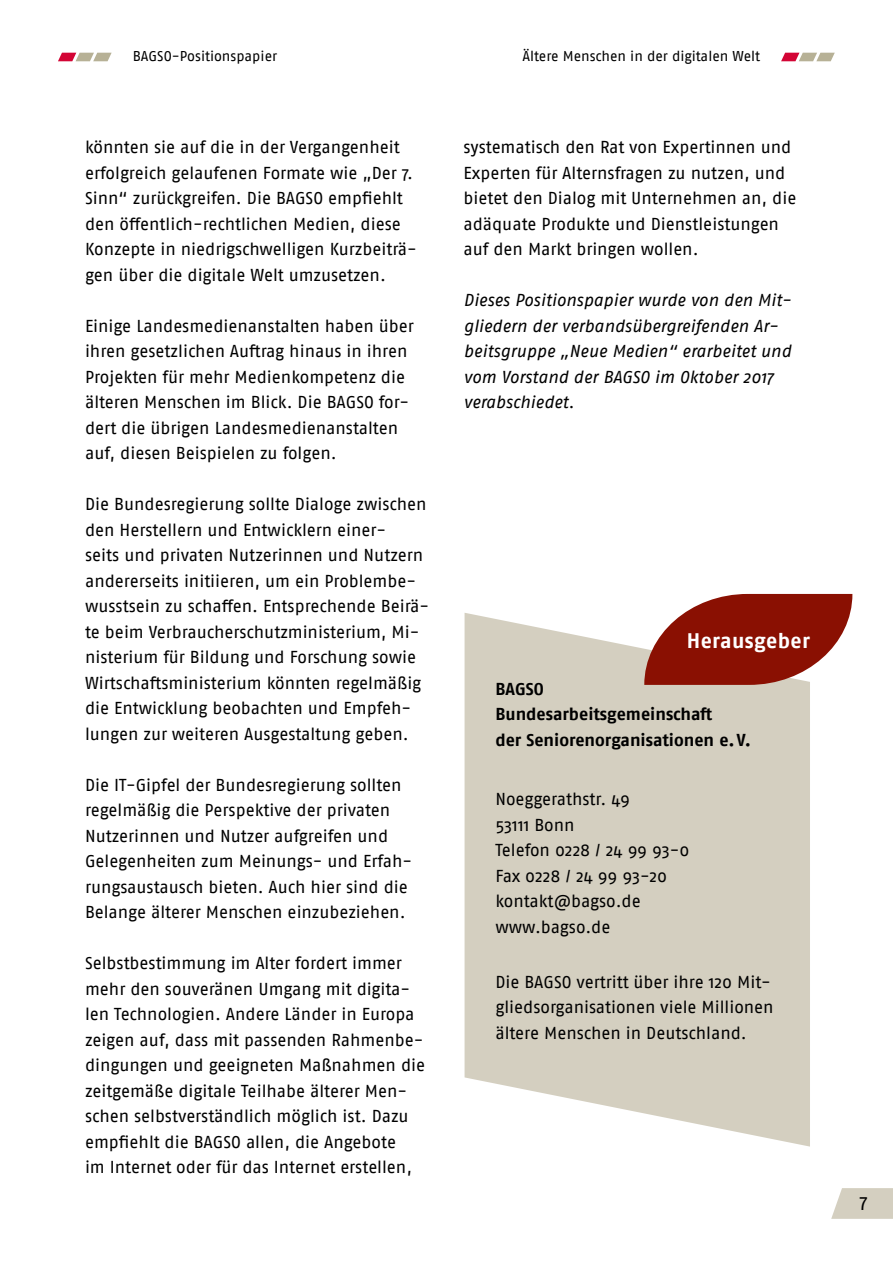
<style>
.page{position:relative;width:893px;height:1263px;background:#fff}
.page>*{position:absolute;margin:0;border:0;box-sizing:border-box;transform-origin:0 0}
.Überschrift_Kasten{font:700 21px "Fago Pro";letter-spacing:.015em;color:#fff}
.t1{font:19.5px "Fago Pro";color:#000}
.t2{font:17.25px/25.5px "Fago Pro";letter-spacing:-.005em;color:#000}
.t3{font:italic 17.25px/25.5px "Fago Pro";letter-spacing:-.005em;color:#000}
.t4{font:700 17.25px/25.5px "Fago Pro";color:#000}
.t5{font:14.25px "Fago Pro";letter-spacing:-.005em;color:#000}
</style>
<div class="page">
<svg style="left:58px;top:53px;width:54px;height:8px"></svg>
<svg style="left:781px;top:53px;width:54px;height:8px"></svg>
<svg style="left:831px;top:1188px;width:62px;height:31px;background:#d8d3c6"></svg>
<svg style="left:465px;top:613px;width:345px;height:533px;background:#d7d3c5"></svg>
<svg style="left:644px;top:594px;width:208px;height:91px"></svg>
<p class="t5" style="left:133px;top:48px;width:146px">BAGSO-Positionspapier</p>
<p class="t5" style="left:522px;top:48px;width:239px">Ältere Menschen in der digitalen Welt</p>
<p class="t2" style="left:85px;top:134px;width:333px">könnten sie auf die in der Vergangenheit erfolgreich gelaufenen Formate wie „Der 7.<br>Sinn“ zurückgreifen. Die BAGSO empfiehlt den öffentlich-rechtlichen Medien, diese Konzepte in niedrigschwelligen Kurzbeiträ&shy;gen über die digitale Welt umzusetzen.</p>
<p class="t2" style="left:85px;top:313px;width:330px">Einige Landesmedienanstalten haben über ihren gesetzlichen Auftrag hinaus in ihren Projekten für mehr Medienkompetenz die älteren Menschen im Blick. Die BAGSO for&shy;dert die übrigen Landesmedienanstalten auf, diesen Beispielen zu folgen.</p>
<p class="t2" style="left:85px;top:491px;width:346px">Die Bundesregierung sollte Dialoge zwischen den Herstellern und Entwicklern einer-<br>seits und privaten Nutzerinnen und Nutzern andererseits initiieren, um ein Problembe&shy;wusstsein zu schaffen. Entsprechende Beirä&shy;te beim Verbraucherschutzministerium, Mi&shy;nisterium für Bildung und Forschung sowie Wirtschaftsministerium könnten regelmäßig die Entwicklung beobachten und Empfeh&shy;lungen zur weiteren Ausgestaltung geben.</p>
<p class="t2" style="left:85px;top:772px;width:329px">Die IT-Gipfel der Bundesregierung sollten regelmäßig die Perspektive der privaten Nutzerinnen und Nutzer aufgreifen und Gelegenheiten zum Meinungs- und Erfah&shy;rungsaustausch bieten. Auch hier sind die Belange älterer Menschen einzubeziehen.</p>
<p class="t2" style="left:85px;top:950px;width:342px">Selbstbestimmung im Alter fordert immer mehr den souveränen Umgang mit digita&shy;len Technologien. Andere Länder in Europa zeigen auf, dass mit passenden Rahmenbe&shy;dingungen und geeigneten Maßnahmen die zeitgemäße digitale Teilhabe älterer Men&shy;schen selbstverständlich möglich ist. Dazu empfiehlt die BAGSO allen, die Angebote<br>im Internet oder für das Internet erstellen,</p>
<p class="t2" style="left:463px;top:134px;width:334px">systematisch den Rat von Expertinnen und Experten für Alternsfragen zu nutzen, und bietet den Dialog mit Unternehmen an, die adäquate Produkte und Dienstleistungen auf den Markt bringen wollen.</p>
<p class="t3" style="left:463px;top:287px;width:329px">Dieses Positionspapier wurde von den Mit&shy;gliedern der verbandsübergreifenden Ar&shy;beitsgruppe „Neue Medien“ erarbeitet und vom Vorstand der BAGSO im Oktober 2017 verabschiedet.</p>
<h4 class="Überschrift_Kasten" style="left:687px;top:628px;width:125px">Herausgeber</h4>
<p class="t4" style="left:495px;top:676px;width:257px">BAGSO<br>Bundesarbeitsgemeinschaft<br>der Seniorenorganisationen e.V.</p>
<p class="t2" style="left:495px;top:786px;width:196px">Noeggerathstr. 49<br>53111 Bonn<br>Telefon 0228 / 24 99 93-0<br>Fax 0228 / 24 99 93-20 kontakt@bagso.de</p>
<p class="t2" style="left:495px;top:914px;width:117px">www.bagso.de</p>
<p class="t2" style="left:495px;top:969px;width:280px">Die BAGSO vertritt über ihre 120 Mit&shy;gliedsorganisationen viele Millionen ältere Menschen in Deutschland.</p>
<p class="t1" style="left:860px;top:1191px;width:9px">7</p>
</div>
